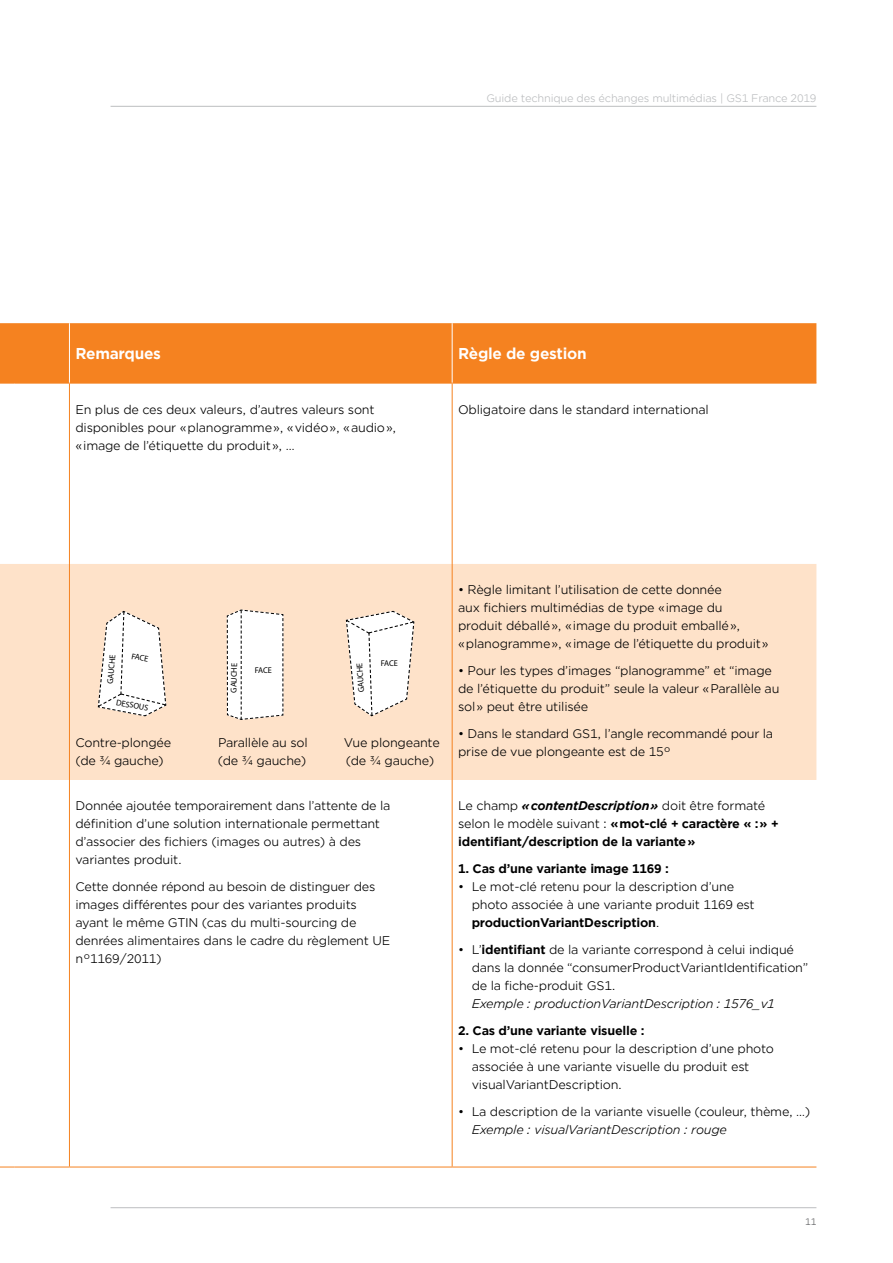
<style>
.page{position:relative;width:893px;height:1263px;background:#fff}
.page>*{position:absolute;margin:0;border:0;box-sizing:border-box;transform-origin:0 0}
.t1{font:700 15px "Gotham Office";letter-spacing:-.02em;color:#fff}
.t2{font:12px/18px "Gotham Office";letter-spacing:-.02em;color:#000}
.t3{font:700 12px/18px "Gotham Office";letter-spacing:-.02em;color:#000}
.t4{font:italic 12px "Gotham Office";letter-spacing:-.02em;color:#000}
.t5{font:10.5px "Gotham Office";letter-spacing:-.02em;color:#bcbec0}
.t6{font:9px "Gotham Office";color:#58595b}
.t7{font:8.4px "Myriad Pro";letter-spacing:-.015em;color:#000}
.s1{font-weight:400}
.s2{font-style:italic}
.s3{font-weight:700}
</style>
<div class="page">
<hr style="left:111px;top:106px;width:705px;height:1px;background:#bcbec0">
<hr style="left:111px;top:1207px;width:705px;height:1px;background:#bcbec0">
<div style="left:0;top:323px;width:816px;height:60px;background:#f58220"></div>
<div style="left:0;top:564px;width:816px;height:216px;background:#fee2c9"></div>
<svg style="left:0;top:383px;width:14px;height:1px"></svg>
<hr style="left:14px;top:383px;width:55px;height:1px;background:#f58220">
<hr style="left:69px;top:383px;width:383px;height:1px;background:#f58220">
<hr style="left:452px;top:383px;width:364px;height:1px;background:#f58220">
<svg style="left:0;top:1166px;width:14px;height:1px"></svg>
<hr style="left:14px;top:1166px;width:55px;height:1px;background:#f58220">
<hr style="left:69px;top:1166px;width:383px;height:1px;background:#f58220">
<hr style="left:452px;top:1166px;width:364px;height:1px;background:#f58220">
<hr style="left:69px;top:384px;width:1px;height:180px;background:#f58220">
<hr style="left:452px;top:384px;width:1px;height:180px;background:#f58220">
<hr style="left:69px;top:564px;width:1px;height:216px;background:#f58220">
<hr style="left:452px;top:564px;width:1px;height:216px;background:#f58220">
<hr style="left:69px;top:780px;width:1px;height:386px;background:#f58220">
<hr style="left:452px;top:780px;width:1px;height:386px;background:#f58220">
<hr style="left:69px;top:323px;width:1px;height:60px;background:#fff">
<hr style="left:452px;top:323px;width:1px;height:60px;background:#fff">
<svg style="left:226px;top:609px;width:58px;height:111px"></svg>
<svg style="left:97px;top:610px;width:70px;height:107px"></svg>
<svg style="left:345px;top:610px;width:70px;height:107px"></svg>
<p class="t5" style="left:486px;top:91px;width:331px">Guide technique des échanges multimédias | GS1 France 2019</p>
<p class="t1" style="left:75px;top:343px;width:87px">Remarques</p>
<p class="t1" style="left:458px;top:343px;width:130px">Règle de gestion</p>
<p class="t2" style="left:75px;top:400px;width:322px">En plus de ces deux valeurs, d’autres valeurs sont disponibles pour «planogramme», «vidéo», «audio», «image de l’étiquette du produit», …</p>
<p class="t2" style="left:458px;top:400px;width:252px">Obligatoire dans le standard international</p>
<p class="t7" style="left:133px;top:651px;width:19px;rotate:11deg">FACE</p>
<p class="t7" style="left:117px;top:697px;width:34px;rotate:11deg">DESSOUS</p>
<p class="t7" style="left:105px;top:684px;width:31px;rotate:-85deg">GAUCHE</p>
<p class="t7" style="left:381px;top:657px;width:19px">FACE</p>
<p class="t7" style="left:356px;top:693px;width:31px;rotate:-94deg">GAUCHE</p>
<p class="t7" style="left:229px;top:692px;width:31px;rotate:-89deg">GAUCHE</p>
<p class="t7" style="left:255px;top:665px;width:19px">FACE</p>
<p class="t2" style="left:75px;top:733px;width:97px">Contre-plongée</p>
<p class="t2" style="left:218px;top:733px;width:91px">Parallèle au sol</p>
<p class="t2" style="left:344px;top:733px;width:97px">Vue plongeante</p>
<p class="t2" style="left:75px;top:751px;width:90px">(de ¾ gauche)</p>
<p class="t2" style="left:218px;top:751px;width:90px">(de ¾ gauche)</p>
<p class="t2" style="left:346px;top:751px;width:90px">(de ¾ gauche)</p>
<p class="t2" style="left:75px;top:796px;width:317px">Donnée ajoutée temporairement dans l’attente de la définition d’une solution internationale permettant d’associer des fichiers (images ou autres) à des variantes produit.</p>
<p class="t2" style="left:75px;top:877px;width:316px">Cette donnée répond au besoin de distinguer des images différentes pour des variantes produits ayant le même GTIN (cas du multi-sourcing de denrées alimentaires dans le cadre du règlement UE n°1169/2011)</p>
<p class="t2" style="left:458px;top:580px;width:312px">• Règle limitant l’utilisation de cette donnée<br>aux fichiers multimédias de type «image du produit déballé», «image du produit emballé», «planogramme», «image de l’étiquette du produit»</p>
<p class="t2" style="left:458px;top:661px;width:323px">• Pour les types d’images “planogramme” et “image de l’étiquette du produit” seule la valeur «Parallèle au sol» peut être utilisée</p>
<p class="t2" style="left:458px;top:724px;width:317px">• Dans le standard GS1, l’angle recommandé pour la prise de vue plongeante est de 15°</p>
<p class="t3" style="left:458px;top:796px;width:322px"><span class="s1">Le champ</span> <span class="s2">«contentDescription»</span> <span class="s1">doit être formaté selon le modèle suivant :</span> «mot-clé + caractère « :» + identifiant/description de la variante»</p>
<p class="t3" style="left:458px;top:859px;width:212px">1. Cas d’une variante image 1169 :</p>
<p class="t2" style="left:472px;top:877px;width:285px;text-indent:-13px">• Le mot-clé retenu pour la description d’une photo associée à une variante produit 1169 est <span class="s3">productionVariantDescription</span>.</p>
<p class="t2" style="left:472px;top:940px;width:338px;text-indent:-14px">• L’<span class="s3">identifiant</span> de la variante correspond à celui indiqué dans la donnée “consumerProductVariantIdentification” de la fiche-produit GS1.</p>
<p class="t4" style="left:472px;top:996px;width:305px">Exemple : productionVariantDescription : 1576_v1</p>
<p class="t3" style="left:458px;top:1021px;width:188px">2. Cas d’une variante visuelle :</p>
<p class="t2" style="left:472px;top:1039px;width:304px;text-indent:-14px">• Le mot-clé retenu pour la description d’une photo associée à une variante visuelle du produit est visualVariantDescription.</p>
<p class="t2" style="left:458px;top:1102px;width:354px">• La description de la variante visuelle (couleur, thème, …)</p>
<p class="t4" style="left:472px;top:1122px;width:257px">Exemple : visualVariantDescription : rouge</p>
<p class="t6" style="left:805px;top:1215px;width:13px">11</p>
</div>
